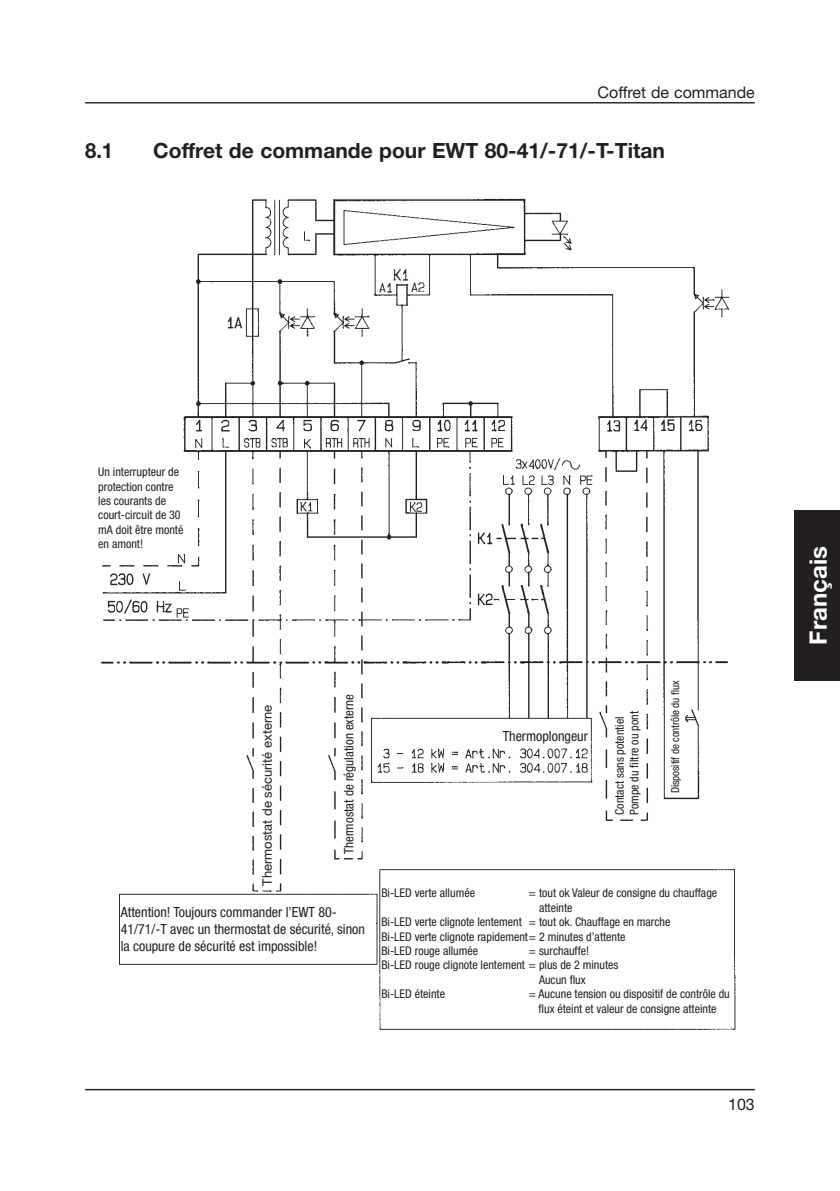
<style>
.page{position:relative;width:840px;height:1191px;background:#fff}
.page>*{position:absolute;margin:0;border:0;box-sizing:border-box;transform-origin:0 0}
.t1{font:700 24px "Helvetica Neue";color:#fff}
.t2{font:700 21px "Helvetica Neue";color:#231f20}
.t3{font:700 21px "Helvetica Neue";color:#231f20;scale:.96 1}
.t4{font:16px "Helvetica Neue";color:#231f20}
.t5{font:condensed 14px/16.8px "Helvetica Neue";color:#231f20}
.t6{font:condensed 13px "Helvetica Neue";color:#231f20}
.t7{font:13px "Helvetica Neue";color:#231f20}
.t8{font:condensed 12px/14.4px "Helvetica Neue";color:#231f20}
.t9{font:condensed 11px "Helvetica Neue";letter-spacing:-.01em;color:#231f20}
</style>
<div class="page">
<div style="left:794px;top:510px;width:45px;height:170px;background:#231f20"></div>
<hr style="left:85px;top:102px;width:669px;height:1px;background:#231f20">
<hr style="left:85px;top:1089px;width:669px;height:1px;background:#231f20">
<img style="left:101px;top:198px;width:635px;height:832px">
<div style="left:98px;top:466px;width:98px;height:83px;background:#fff"></div>
<div style="left:255px;top:666px;width:23px;height:222px;background:#fff"></div>
<div style="left:337px;top:666px;width:22px;height:191px;background:#fff"></div>
<div style="left:608px;top:665px;width:35px;height:152px;background:#fff"></div>
<div style="left:665px;top:667px;width:18px;height:129px;background:#fff"></div>
<div style="left:121px;top:895px;width:254px;height:66px;background:#fff"></div>
<div style="left:497px;top:727px;width:90px;height:18px;background:#fff"></div>
<div style="left:381px;top:872px;width:349px;height:155px;background:#fff"></div>
<h3 class="t4" style="left:597px;top:82px;width:159px">Coffret de commande</h3>
<h2 class="t3" style="left:85px;top:138px;width:31px">8.1</h2>
<h2 class="t2" style="left:153px;top:138px;width:513px">Coffret de commande pour EWT 80-41/-71/-T-Titan</h2>
<p class="t8" style="left:98px;top:464px;width:87px">Un interrupteur de protection contre les courants de court-circuit de 30 mA doit être monté en amont!</p>
<p class="t7" style="left:259px;top:886px;width:183px;rotate:-90deg">Thermostat de sécurité externe</p>
<p class="t6" style="left:341px;top:854px;width:161px;rotate:-90deg">Thermostat de régulation externe</p>
<p class="t5" style="left:121px;top:903px;width:245px">Attention! Toujours commander l’EWT 80-<br>41/71/-T avec un thermostat de sécurité, sinon la coupure de sécurité est impossible!</p>
<p class="t5" style="left:502px;top:728px;width:87px">Thermoplongeur</p>
<p class="t8" style="left:612px;top:815px;width:105px;rotate:-90deg">Contact sans potentiel<br>Pompe du filtre ou pont</p>
<p class="t9" style="left:668px;top:793px;width:114px;rotate:-90deg">Dispositif de contrôle du flux</p>
<p class="t8" style="left:381px;top:885px;width:95px">Bi-LED verte allumée</p>
<p class="t8" style="left:528px;top:885px;width:190px">= tout ok Valeur de consigne du chauffage</p>
<p class="t8" style="left:538px;top:900px;width:35px">atteinte</p>
<p class="t8" style="left:381px;top:914px;width:290px">Bi-LED verte clignote lentement = tout ok. Chauffage en marche</p>
<p class="t8" style="left:381px;top:929px;width:245px">Bi-LED verte clignote rapidement= 2 minutes d’attente</p>
<p class="t8" style="left:381px;top:943px;width:98px">Bi-LED rouge allumée</p>
<p class="t8" style="left:528px;top:943px;width:62px">= surchauffe!</p>
<p class="t8" style="left:381px;top:957px;width:238px">Bi-LED rouge clignote lentement = plus de 2 minutes</p>
<p class="t8" style="left:538px;top:972px;width:48px">Aucun flux</p>
<p class="t8" style="left:381px;top:986px;width:65px">Bi-LED éteinte</p>
<p class="t8" style="left:528px;top:986px;width:202px;text-align:center">= Aucune tension ou dispositif de contrôle du flux éteint et valeur de consigne atteinte</p>
<h3 class="t4" style="left:727px;top:1094px;width:28px">103</h3>
<h1 class="t1" style="left:802px;top:644px;width:100px;rotate:-90deg">Français</h1>
</div>
